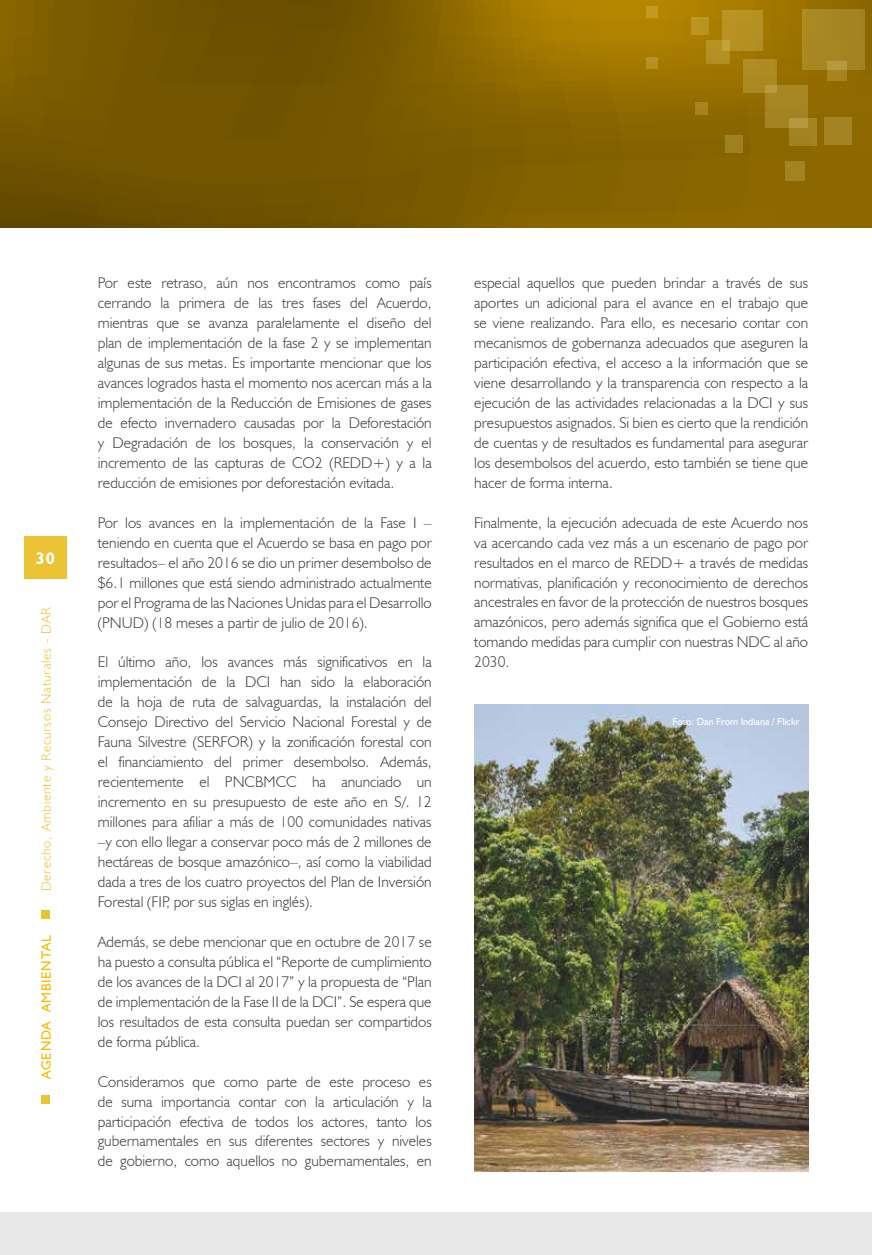
<style>
.page{position:relative;width:872px;height:1255px;background:#fff}
.page>*{position:absolute;margin:0;border:0;box-sizing:border-box;transform-origin:0 0}
.t1{font:700 16.5px "Humanist 521 BT";color:#fff}
.t2{font:300 15.45px/20px "Humanist 521 BT";color:#3c3c3b;text-align:justify}
.t3{font:300 13.5px "Humanist 521 BT";letter-spacing:.055em;color:#ecc333}
.t4{font:13.5px "Humanist 521 BT";letter-spacing:.055em;color:#fbba00}
.t5{font:10.2px "Humanist 521 BT";letter-spacing:-.005em;color:#fff}
</style>
<div class="page">
<div style="left:0;top:1212px;width:871px;height:42px;background:#e7e7e7"></div>
<svg style="left:0;top:0;width:872px;height:228px;background:#815f00"></svg>
<div style="left:801px;top:9px;width:63px;height:61px;background:#a78522"></div>
<div style="left:824px;top:117px;width:27px;height:28px;background:#a48322"></div>
<div style="left:789px;top:118px;width:27px;height:27px;background:#a38222"></div>
<div style="left:785px;top:162px;width:19px;height:19px;background:#a38222"></div>
<svg style="left:827px;top:62px;width:19px;height:19px"></svg>
<div style="left:725px;top:136px;width:17px;height:17px;background:#9e7f22"></div>
<div style="left:691px;top:18px;width:17px;height:17px;background:#bc9422"></div>
<div style="left:646px;top:6px;width:11px;height:11px;background:#c29922"></div>
<div style="left:646px;top:57px;width:11px;height:11px;background:#b59022"></div>
<div style="left:706px;top:40px;width:24px;height:24px;background:#b59022"></div>
<div style="left:695px;top:103px;width:13px;height:12px;background:#a68422"></div>
<svg style="left:765px;top:85px;width:43px;height:43px;background:#a78624"></svg>
<svg style="left:743px;top:59px;width:34px;height:34px"></svg>
<div style="left:722px;top:10px;width:41px;height:40px;background:#b69022"></div>
<div style="left:41px;top:910px;width:9px;height:9px;background:#ecc333"></div>
<div style="left:24px;top:536px;width:43px;height:42px;background:#ecc333"></div>
<div style="left:41px;top:1095px;width:9px;height:8px;background:#ecc333"></div>
<img style="left:475px;top:704px;width:333px;height:466px">
<p class="t1" style="left:36px;top:548px;width:20px">30</p>
<p class="t3" style="left:38px;top:891px;width:286px;rotate:-90deg">Derecho, Ambiente y Recursos Naturales - DAR</p>
<p class="t4" style="left:38px;top:1078px;width:145px;rotate:-90deg">AGENDA AMBIENTAL</p>
<p class="t2" style="left:98px;top:273px;width:335px">Por este retraso, aún nos encontramos como país cerrando la primera de las tres fases del Acuerdo, mientras que se avanza paralelamente el diseño del plan de implementación de la fase 2 y se implementan algunas de sus metas. Es importante mencionar que los avances logrados hasta el momento nos acercan más a la implementación de la Reducción de Emisiones de gases de efecto invernadero causadas por la Deforestación y Degradación de los bosques, la conservación y el incremento de las capturas de CO2 (REDD+) y a la reducción de emisiones por deforestación evitada.</p>
<p class="t2" style="left:98px;top:512px;width:335px">Por los avances en la implementación de la Fase I – teniendo en cuenta que el Acuerdo se basa en pago por resultados– el año 2016 se dio un primer desembolso de $6.1 millones que está siendo administrado actualmente por el Programa de las Naciones Unidas para el Desarrollo (PNUD) (18 meses a partir de julio de 2016).</p>
<p class="t2" style="left:98px;top:652px;width:335px">El último año, los avances más significativos en la implementación de la DCI han sido la elaboración de la hoja de ruta de salvaguardas, la instalación del Consejo Directivo del Servicio Nacional Forestal y de Fauna Silvestre (SERFOR) y la zonificación forestal con el financiamiento del primer desembolso. Además, recientemente el PNCBMCC ha anunciado un incremento en su presupuesto de este año en S/. 12 millones para afiliar a más de 100 comunidades nativas –y con ello llegar a conservar poco más de 2 millones de hectáreas de bosque amazónico–, así como la viabilidad dada a tres de los cuatro proyectos del Plan de Inversión Forestal (FIP, por sus siglas en inglés).</p>
<p class="t2" style="left:98px;top:931px;width:335px">Además, se debe mencionar que en octubre de 2017 se ha puesto a consulta pública el “Reporte de cumplimiento de los avances de la DCI al 2017” y la propuesta de “Plan de implementación de la Fase II de la DCI”. Se espera que los resultados de esta consulta puedan ser compartidos de forma pública.</p>
<p class="t2" style="left:98px;top:1070px;width:335px">Consideramos que como parte de este proceso es de suma importancia contar con la articulación y la participación efectiva de todos los actores, tanto los gubernamentales en sus diferentes sectores y niveles de gobierno, como aquellos no gubernamentales, en</p>
<p class="t2" style="left:474px;top:272px;width:335px">especial aquellos que pueden brindar a través de sus aportes un adicional para el avance en el trabajo que se viene realizando. Para ello, es necesario contar con mecanismos de gobernanza adecuados que aseguren la participación efectiva, el acceso a la información que se viene desarrollando y la transparencia con respecto a la ejecución de las actividades relacionadas a la DCI y sus presupuestos asignados. Si bien es cierto que la rendición de cuentas y de resultados es fundamental para asegurar los desembolsos del acuerdo, esto también se tiene que hacer de forma interna.</p>
<p class="t2" style="left:474px;top:512px;width:335px">Finalmente, la ejecución adecuada de este Acuerdo nos va acercando cada vez más a un escenario de pago por resultados en el marco de REDD+ a través de medidas normativas, planificación y reconocimiento de derechos ancestrales en favor de la protección de nuestros bosques amazónicos, pero además significa que el Gobierno está tomando medidas para cumplir con nuestras NDC al año 2030.</p>
<p class="t5" style="left:672px;top:715px;width:129px">Foto: Dan From Indiana / Flickr</p>
</div>
